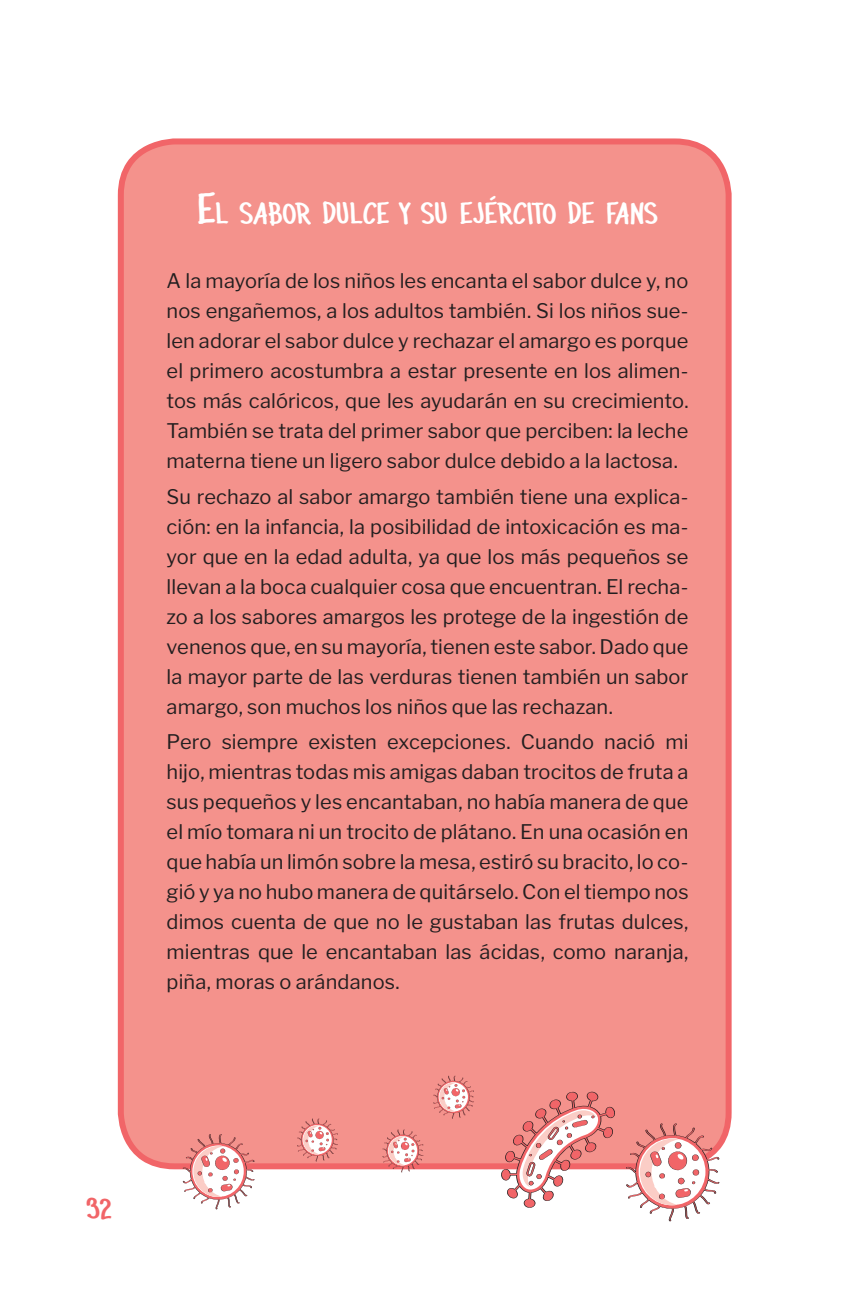
<style>
.page{position:relative;width:851px;height:1305px;background:#fff}
.page>*{position:absolute;margin:0;border:0;box-sizing:border-box;transform-origin:0 0}
.t1{font:32.2px "Art Club";letter-spacing:-.005em;color:#fff}
.t2{font:32px "Art Club";color:#f16568}
.t3{font:20px/30px "Libre Franklin";letter-spacing:.005em;color:#231f20;text-align:justify}
.s1{font-size:46px}
</style>
<div class="page">
<div style="left:118px;top:138px;width:613px;height:1031px;background:#f4928c"></div>
<svg style="left:501px;top:1091px;width:115px;height:117px"></svg>
<svg style="left:625px;top:1123px;width:94px;height:98px"></svg>
<svg style="left:182px;top:1134px;width:72px;height:75px"></svg>
<svg style="left:433px;top:1076px;width:41px;height:43px"></svg>
<svg style="left:382px;top:1129px;width:41px;height:43px"></svg>
<svg style="left:297px;top:1118px;width:41px;height:43px"></svg>
<h1 class="t1" style="left:197px;top:195px;width:462px"><span class="s1">E</span>L SABOR DULCE Y SU EJÉRCITO DE FANS</h1>
<p class="t3" style="left:166px;top:264px;width:523px">A la mayoría de los niños les encanta el sabor dulce y, no nos engañemos, a los adultos también. Si los niños sue&shy;len adorar el sabor dulce y rechazar el amargo es porque el primero acostumbra a estar presente en los alimen&shy;tos más calóricos, que les ayudarán en su crecimiento.<br>También se trata del primer sabor que perciben: la leche materna tiene un ligero sabor dulce debido a la lactosa.</p>
<p class="t3" style="left:166px;top:480px;width:523px">Su rechazo al sabor amargo también tiene una explica&shy;ción: en la infancia, la posibilidad de intoxicación es ma&shy;yor que en la edad adulta, ya que los más pequeños se llevan a la boca cualquier cosa que encuentran. El recha&shy;zo a los sabores amargos les protege de la ingestión de venenos que, en su mayoría, tienen este sabor. Dado que la mayor parte de las verduras tienen también un sabor amargo, son muchos los niños que las rechazan.</p>
<p class="t3" style="left:166px;top:725px;width:523px">Pero siempre existen excepciones. Cuando nació mi hijo, mientras todas mis amigas daban trocitos de fruta a sus pequeños y les encantaban, no había manera de que el mío tomara ni un trocito de plátano. En una ocasión en que había un limón sobre la mesa, estiró su bracito, lo co&shy;gió y ya no hubo manera de quitárselo. Con el tiempo nos dimos cuenta de que no le gustaban las frutas dulces, mientras que le encantaban las ácidas, como naranja, piña, moras o arándanos.</p>
<h2 class="t2" style="left:86px;top:1190px;width:27px">32</h2>
</div>
